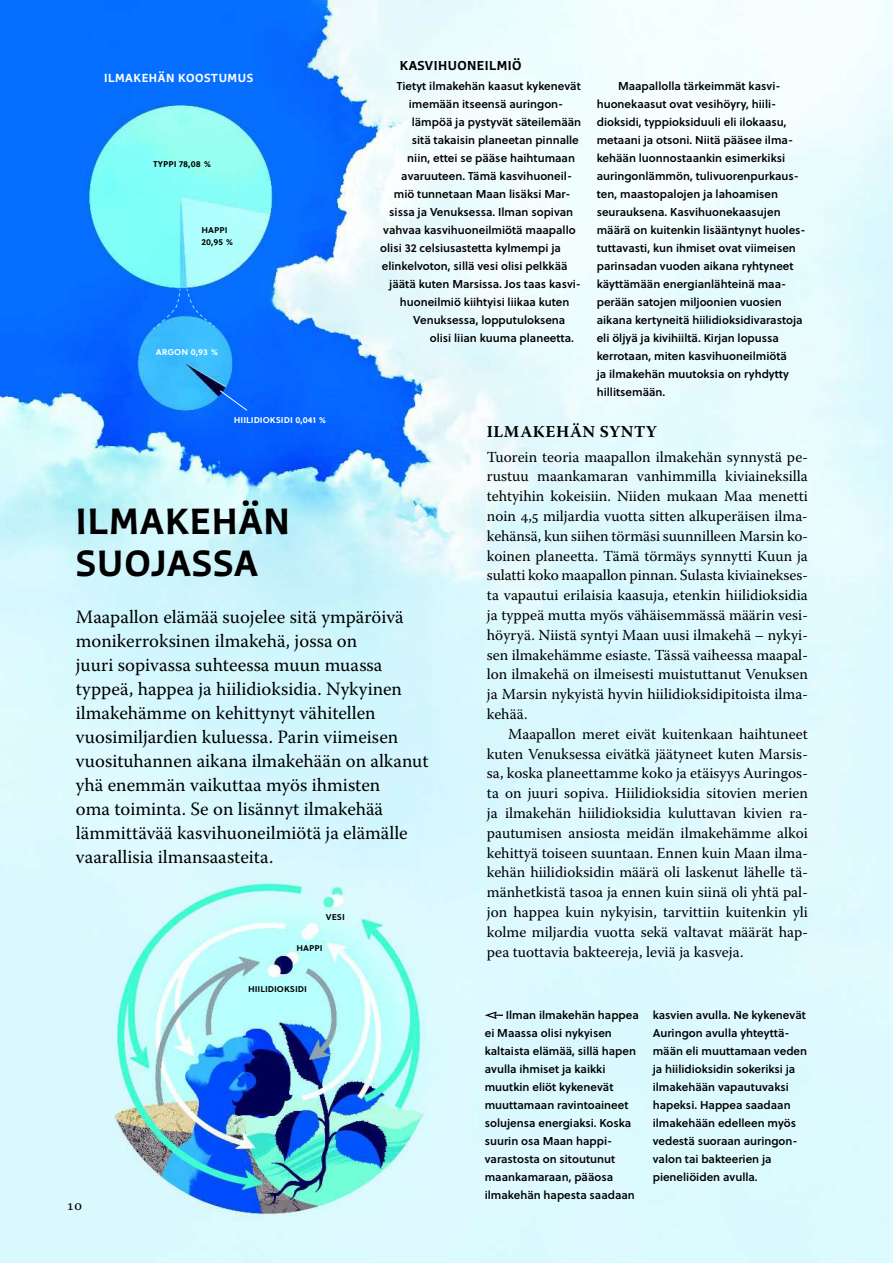
<style>
.page{position:relative;width:893px;height:1263px;background:#fff}
.page>*{position:absolute;margin:0;border:0;box-sizing:border-box;transform-origin:0 0}
.t1{font:700 36px/42px "Winco";letter-spacing:.03em;color:#000}
.t2{font:18.75px/24px "Warnock Pro";color:#000}
.t3{font:700 16.5px "Warnock Pro";letter-spacing:.035em;color:#000}
.t4{font:15.3px/19.8px "Warnock Pro";color:#000;text-align:justify}
.t5{font:15px "Warnock Pro";color:#000}
.t6{font:700 12.75px "Winco";letter-spacing:.035em;color:#000}
.t7{font:700 11.55px "Winco";letter-spacing:.05em;color:#fff}
.t8{font:11.4px/18px "Soleil Sb";color:#000}
.t9{font:10.05px/12px "Soleil Sb";color:#000}
.t10{font:10.05px "Soleil Sb";color:#fff}
</style>
<div class="page">
<img style="left:0;top:0;width:893px;height:1263px">
<svg style="left:485px;top:1011px;width:18px;height:8px"></svg>
<svg style="left:153px;top:288px;width:63px;height:42px;background:#1580fc"></svg>
<svg style="left:219px;top:389px;width:29px;height:23px"></svg>
<p class="t7" style="left:104px;top:71px;width:151px">ILMAKEHÄN KOOSTUMUS</p>
<p class="t9" style="left:153px;top:157px;width:60px">typpi 78,08 %</p>
<p class="t9" style="left:202px;top:223px;width:34px">happi<br>20,95 %</p>
<p class="t10" style="left:156px;top:344px;width:64px">argon 0,93 %</p>
<p class="t6" style="left:400px;top:57px;width:123px">KASVIHUONEILMIÖ</p>
<p class="t8" style="left:397px;top:76px;width:185px">Tietyt ilmakehän kaasut kykenevät</p>
<p class="t8" style="left:409px;top:94px;width:156px">imemään itseensä auringon-</p>
<p class="t8" style="left:412px;top:112px;width:171px">lämpöä ja pystyvät säteilemään</p>
<p class="t8" style="left:412px;top:130px;width:169px">sitä takaisin planeetan pinnalle</p>
<p class="t8" style="left:407px;top:148px;width:169px">niin, ettei se pääse haihtumaan</p>
<p class="t8" style="left:401px;top:166px;width:172px">avaruuteen. Tämä kasvihuoneil-</p>
<p class="t8" style="left:394px;top:184px;width:178px">miö tunnetaan Maan lisäksi Mar-</p>
<p class="t8" style="left:389px;top:202px;width:185px">sissa ja Venuksessa. Ilman sopivan</p>
<p class="t8" style="left:383px;top:220px;width:194px">vahvaa kasvihuoneilmiötä maapallo</p>
<p class="t8" style="left:380px;top:238px;width:182px">olisi 32 celsiusastetta kylmempi ja</p>
<p class="t8" style="left:382px;top:256px;width:187px">elinkelvoton, sillä vesi olisi pelkkää</p>
<p class="t8" style="left:389px;top:274px;width:191px">jäätä kuten Marsissa. Jos taas kasvi-</p>
<p class="t8" style="left:400px;top:292px;width:171px">huoneilmiö kiihtyisi liikaa kuten</p>
<p class="t8" style="left:413px;top:310px;width:154px">Venuksessa, lopputuloksena</p>
<p class="t8" style="left:430px;top:328px;width:146px">olisi liian kuuma planeetta.</p>
<p class="t8" style="left:597px;top:76px;width:210px;text-indent:21px">Maapallolla tärkeimmät kasvi&shy;huonekaasut ovat vesihöyry, hiili&shy;dioksidi, typpioksiduuli eli ilokaasu, metaani ja otsoni. Niitä pääsee ilma&shy;kehään luonnostaankin esimerkiksi auringonlämmön, tulivuorenpurkaus&shy;ten, maastopalojen ja lahoamisen seurauksena. Kasvihuonekaasujen määrä on kuitenkin lisääntynyt huoles&shy;tuttavasti, kun ihmiset ovat viimeisen parinsadan vuoden aikana ryhtyneet käyttämään energianlähteinä maa&shy;perään satojen miljoonien vuosien aikana kertyneitä hiilidioksidivarastoja eli öljyä ja kivihiiltä. Kirjan lopussa kerrotaan, miten kasvihuoneilmiötä<br>ja ilmakehän muutoksia on ryhdytty hillitsemään.</p>
<p class="t10" style="left:234px;top:412px;width:94px">hiilidioksidi 0,041 %</p>
<h1 class="t1" style="left:76px;top:499px;width:216px">ILMAKEHÄN<br>SUOJASSA</h1>
<p class="t2" style="left:76px;top:604px;width:354px">Maapallon elämää suojelee sitä ympäröivä monikerroksinen ilmakehä, jossa on<br>juuri sopivassa suhteessa muun muassa typpeä, happea ja hiilidioksidia. Nykyinen ilmakehämme on kehittynyt vähitellen vuosimiljardien kuluessa. Parin viimeisen vuosituhannen aikana ilmakehään on alkanut yhä enemmän vaikuttaa myös ihmisten<br>oma toiminta. Se on lisännyt ilmakehää lämmittävää kasvihuoneilmiötä ja elämälle vaarallisia ilmansaasteita.</p>
<p class="t9" style="left:326px;top:909px;width:21px">vesi</p>
<h3 class="t5" style="left:67px;top:1196px;width:16px">10</h3>
<p class="t9" style="left:297px;top:941px;width:28px">happi</p>
<p class="t9" style="left:248px;top:982px;width:61px">hiilidioksidi</p>
<h3 class="t3" style="left:487px;top:422px;width:172px">ILMAKEHÄN SYNTY</h3>
<p class="t4" style="left:487px;top:446px;width:323px">Tuorein teoria maapallon ilmakehän synnystä pe&shy;rustuu maankamaran vanhimmilla kiviaineksilla tehtyihin kokeisiin. Niiden mukaan Maa menetti noin 4,5 miljardia vuotta sitten alkuperäisen ilma&shy;kehänsä, kun siihen törmäsi suunnilleen Marsin ko&shy;koinen planeetta. Tämä törmäys synnytti Kuun ja sulatti koko maapallon pinnan. Sulasta kiviainekses&shy;ta vapautui erilaisia kaasuja, etenkin hiilidioksidia ja typpeä mutta myös vähäisemmässä määrin vesi&shy;höyryä. Niistä syntyi Maan uusi ilmakehä – nykyi&shy;sen ilmakehämme esiaste. Tässä vaiheessa maapal&shy;lon ilmakehä on ilmeisesti muistuttanut Venuksen ja Marsin nykyistä hyvin hiilidioksidipitoista ilma&shy;kehää.</p>
<p class="t4" style="left:487px;top:724px;width:323px;text-indent:21px">Maapallon meret eivät kuitenkaan haihtuneet kuten Venuksessa eivätkä jäätyneet kuten Marsis&shy;sa, koska planeettamme koko ja etäisyys Auringos&shy;ta on juuri sopiva. Hiilidioksidia sitovien merien ja ilmakehän hiilidioksidia kuluttavan kivien ra&shy;pautumisen ansiosta meidän ilmakehämme alkoi kehittyä toiseen suuntaan. Ennen kuin Maan ilma&shy;kehän hiilidioksidin määrä oli laskenut lähelle tä&shy;mänhetkistä tasoa ja ennen kuin siinä oli yhtä pal&shy;jon happea kuin nykyisin, tarvittiin kuitenkin yli kolme miljardia vuotta sekä valtavat määrät hap&shy;pea tuottavia bakteereja, leviä ja kasveja.</p>
<p class="t8" style="left:485px;top:1005px;width:156px;text-indent:21px">Ilman ilmakehän happea ei Maassa olisi nykyisen kaltaista elämää, sillä hapen avulla ihmiset ja kaikki muutkin eliöt kykenevät muuttamaan ravintoaineet solujensa energiaksi. Koska suurin osa Maan happi&shy;varastosta on sitoutunut maankamaraan, pääosa ilmakehän hapesta saadaan</p>
<p class="t8" style="left:653px;top:1005px;width:156px">kasvien avulla. Ne kykenevät<br>Auringon avulla yhteyttä&shy;mään eli muuttamaan veden ja hiilidioksidin sokeriksi ja ilmakehään vapautuvaksi hapeksi. Happea saadaan ilmakehään edelleen myös vedestä suoraan auringon&shy;valon tai bakteerien ja pieneliöiden avulla.</p>
</div>
